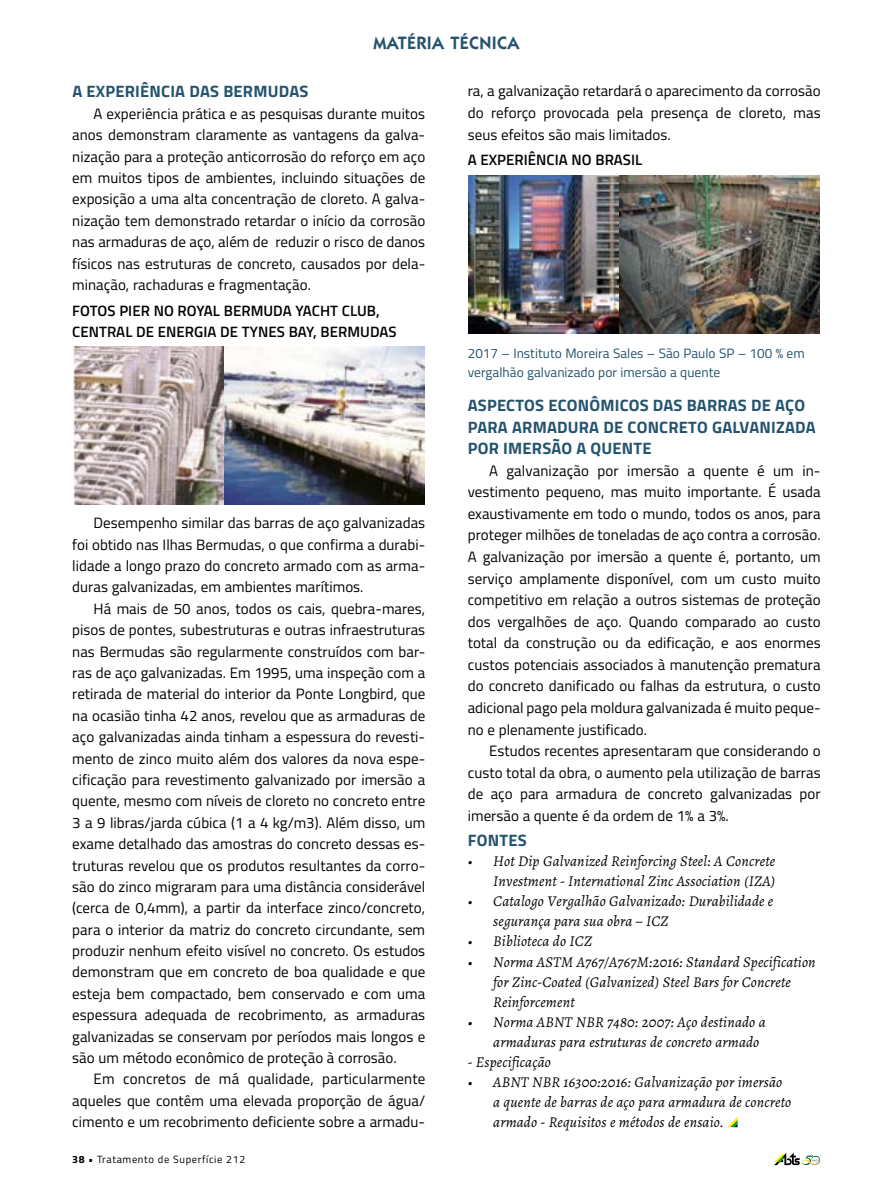
<style>
.page{position:relative;width:893px;height:1191px;background:#fff}
.page>*{position:absolute;margin:0;border:0;box-sizing:border-box;transform-origin:0 0}
.t1{font:600 18px "ITC Kabel Std";letter-spacing:.02em;color:#24536d}
.t2{font:700 16.5px/21.6px "Titillium";letter-spacing:.015em;color:#24536d}
.t3{font:15px/21.5px "Titillium";letter-spacing:.005em;color:#000;text-align:justify}
.t4{font:italic 15px/20.1px "Alegreya";letter-spacing:.01em;color:#000}
.t5{font:600 15px/21.5px "Titillium";letter-spacing:.005em;color:#000}
.t6{font:13.5px/18.6px "Titillium";letter-spacing:.005em;color:#24536d}
.t7{font:10.5px "Titillium";letter-spacing:.06em;color:#000}
.s1{font-weight:700}
</style>
<div class="page">
<img style="left:73px;top:347px;width:351px;height:157px">
<img style="left:469px;top:175px;width:351px;height:158px">
<svg style="left:727px;top:1117px;width:10px;height:10px"></svg>
<svg style="left:774px;top:1152px;width:47px;height:13px"></svg>
<p class="t1" style="left:373px;top:32px;width:148px">MATÉRIA TÉCNICA</p>
<p class="t2" style="left:72px;top:80px;width:237px">A EXPERIÊNCIA DAS BERMUDAS</p>
<p class="t3" style="left:72px;top:102px;width:354px;text-indent:21px">A experiência prática e as pesquisas durante muitos anos demonstram claramente as vantagens da galva&shy;nização para a proteção anticorrosão do reforço em aço em muitos tipos de ambientes, incluindo situações de exposição a uma alta concentração de cloreto. A galva&shy;nização tem demonstrado retardar o início da corrosão nas armaduras de aço, além de reduzir o risco de danos físicos nas estruturas de concreto, causados por dela&shy;minação, rachaduras e fragmentação.</p>
<p class="t5" style="left:72px;top:299px;width:326px">FOTOS PIER NO ROYAL BERMUDA YACHT CLUB,<br>CENTRAL DE ENERGIA DE TYNES BAY, BERMUDAS</p>
<p class="t3" style="left:72px;top:511px;width:354px;text-indent:21px">Desempenho similar das barras de aço galvanizadas foi obtido nas Ilhas Bermudas, o que confirma a durabi&shy;lidade a longo prazo do concreto armado com as arma&shy;duras galvanizadas, em ambientes marítimos.</p>
<p class="t3" style="left:72px;top:597px;width:354px;text-indent:21px">Há mais de 50 anos, todos os cais, quebra-mares, pisos de pontes, subestruturas e outras infraestruturas nas Bermudas são regularmente construídos com bar&shy;ras de aço galvanizadas. Em 1995, uma inspeção com a retirada de material do interior da Ponte Longbird, que na ocasião tinha 42 anos, revelou que as armaduras de aço galvanizadas ainda tinham a espessura do revesti&shy;mento de zinco muito além dos valores da nova espe&shy;cificação para revestimento galvanizado por imersão a quente, mesmo com níveis de cloreto no concreto entre 3 a 9 libras/jarda cúbica (1 a 4 kg/m3). Além disso, um exame detalhado das amostras do concreto dessas es&shy;truturas revelou que os produtos resultantes da corro&shy;são do zinco migraram para uma distância considerável (cerca de 0,4mm), a partir da interface zinco/concreto, para o interior da matriz do concreto circundante, sem produzir nenhum efeito visível no concreto. Os estudos demonstram que em concreto de boa qualidade e que esteja bem compactado, bem conservado e com uma espessura adequada de recobrimento, as armaduras galvanizadas se conservam por períodos mais longos e são um método econômico de proteção à corrosão.</p>
<p class="t3" style="left:72px;top:1067px;width:355px;text-indent:21px">Em concretos de má qualidade, particularmente aqueles que contêm uma elevada proporção de água/ cimento e um recobrimento deficiente sobre a armadu-</p>
<p class="t7" style="left:72px;top:1151px;width:174px"><span class="s1">38 •</span> Tratamento de Superfície 212</p>
<p class="t3" style="left:468px;top:80px;width:354px">ra, a galvanização retardará o aparecimento da corrosão do reforço provocada pela presença de cloreto, mas seus efeitos são mais limitados.</p>
<p class="t5" style="left:468px;top:149px;width:176px">A EXPERIÊNCIA NO BRASIL</p>
<p class="t6" style="left:468px;top:343px;width:338px">2017 – Instituto Moreira Sales – São Paulo SP – 100 % em vergalhão galvanizado por imersão a quente</p>
<p class="t2" style="left:468px;top:393px;width:349px">ASPECTOS ECONÔMICOS DAS BARRAS DE AÇO<br>PARA ARMADURA DE CONCRETO GALVANIZADA<br>POR IMERSÃO A QUENTE</p>
<p class="t3" style="left:468px;top:459px;width:354px;text-indent:21px">A galvanização por imersão a quente é um in&shy;vestimento pequeno, mas muito importante. É usada exaustivamente em todo o mundo, todos os anos, para proteger milhões de toneladas de aço contra a corrosão.<br>A galvanização por imersão a quente é, portanto, um serviço amplamente disponível, com um custo muito competitivo em relação a outros sistemas de proteção dos vergalhões de aço. Quando comparado ao custo total da construção ou da edificação, e aos enormes custos potenciais associados à manutenção prematura do concreto danificado ou falhas da estrutura, o custo adicional pago pela moldura galvanizada é muito peque&shy;no e plenamente justificado.</p>
<p class="t3" style="left:468px;top:739px;width:354px;text-indent:21px">Estudos recentes apresentaram que considerando o custo total da obra, o aumento pela utilização de barras de aço para armadura de concreto galvanizadas por imersão a quente é da ordem de 1% a 3%.</p>
<p class="t2" style="left:468px;top:828px;width:60px">FONTES</p>
<p class="t4" style="left:468px;top:851px;width:309px;text-align:right">• Hot Dip Galvanized Reinforcing Steel: A Concrete<br>Investment - International Zinc Association (IZA)</p>
<p class="t4" style="left:493px;top:891px;width:282px;text-indent:-26px">• Catalogo Vergalhão Galvanizado: Durabilidade e segurança para sua obra – ICZ</p>
<p class="t4" style="left:468px;top:931px;width:126px">• Biblioteca do ICZ</p>
<p class="t4" style="left:493px;top:951px;width:324px;text-indent:-26px">• Norma ASTM A767/A767M:2016: Standard Specification for Zinc-Coated (Galvanized) Steel Bars for Concrete<br>Reinforcement</p>
<p class="t4" style="left:493px;top:1011px;width:274px;text-indent:-26px">• Norma ABNT NBR 7480: 2007: Aço destinado a armaduras para estruturas de concreto armado</p>
<p class="t4" style="left:468px;top:1052px;width:85px">- Especificação</p>
<p class="t4" style="left:493px;top:1072px;width:299px;text-indent:-26px">• ABNT NBR 16300:2016: Galvanização por imersão a quente de barras de aço para armadura de concreto armado - Requisitos e métodos de ensaio.</p>
</div>
